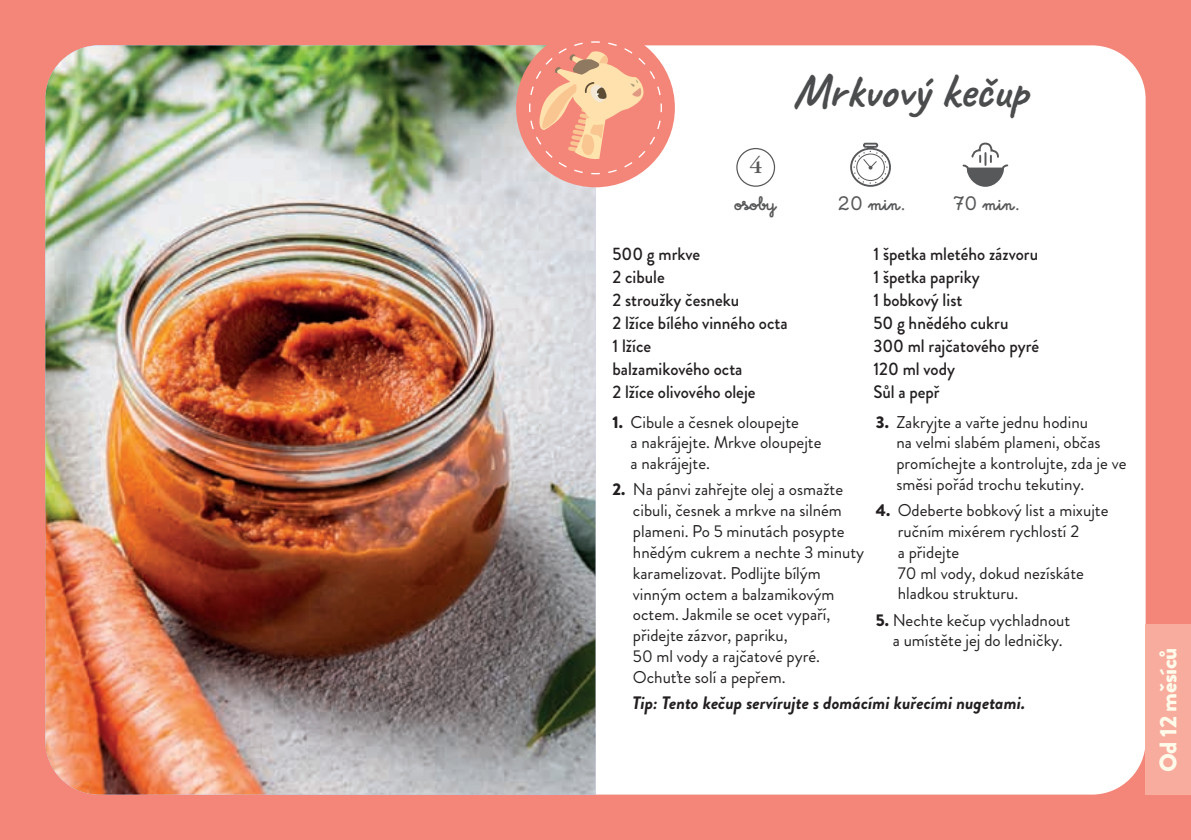
<style>
.page{position:relative;width:1191px;height:840px;background:#fff}
.page>*{position:absolute;margin:0;border:0;box-sizing:border-box;transform-origin:0 0}
.t1{font:700 48px "Caveat";color:#4b4c4d}
.t2{font:24.2px "ITC Garamond Std";color:#57585a}
.t3{font:900 24px "Brandon Grotesque";letter-spacing:-.02em;color:#fefbea}
.t4{font:900 21.8px "Memimas Pro";color:#57585a}
.t5{font:500 18px/22.8px "Brandon Grotesque";color:#231f20;scale:.95 1}
.t6{font:italic 700 18px "Brandon Grotesque";color:#231f20}
.t7{font:17px/20.8px "Brandon Grotesque";color:#231f20}
.s1{font-weight:900}
</style>
<div class="page">
<div style="left:0;top:0;width:1191px;height:839px;background:#f48679"></div>
<div style="left:45px;top:45px;width:1100px;height:749px;background:#fff;border-radius:54px"></div>
<div style="left:1145px;top:624px;width:46px;height:170px;background:#f8ac9e"></div>
<img style="left:45px;top:45px;width:550px;height:749px">
<svg style="left:962px;top:142px;width:47px;height:45px"></svg>
<div style="left:850px;top:148px;width:41px;height:39px;border:2px solid #57585a;border-radius:50%"></div>
<div style="left:863px;top:143px;width:15px;height:5px;border:2px solid #57585a;border-radius:2px"></div>
<svg style="left:853px;top:146px;width:34px;height:38px"></svg>
<div style="left:736px;top:148px;width:39px;height:39px;border:1px solid #57585a;border-radius:50%"></div>
<div style="left:516px;top:28px;width:159px;height:159px;background:#f48679;border-radius:50%"></div>
<svg style="left:528px;top:41px;width:134px;height:134px"></svg>
<h2 class="t2" style="left:749px;top:152px;width:14px">4</h2>
<h1 class="t1" style="left:792px;top:60px;width:237px">Mrkvový kečup</h1>
<p class="t4" style="left:735px;top:191px;width:43px">osoby</p>
<p class="t4" style="left:837px;top:191px;width:70px">20 min.</p>
<p class="t4" style="left:953px;top:191px;width:69px">70 min.</p>
<p class="t5" style="left:612px;top:243px;width:186px">500 g mrkve<br>2 cibule<br>2 stroužky česneku<br>2 lžíce bílého vinného octa<br>1 lžíce<br>balzamikového octa<br>2 lžíce olivového oleje</p>
<p class="t5" style="left:873px;top:243px;width:176px">1 špetka mletého zázvoru<br>1 špetka papriky<br>1 bobkový list<br>50 g hnědého cukru<br>300 ml rajčatového pyré<br>120 ml vody<br>Sůl a pepř</p>
<p class="t7" style="left:630px;top:411px;width:192px;text-indent:-18px"><span class="s1">1.</span> Cibule a česnek oloupejte<br>a nakrájejte. Mrkve oloupejte a nakrájejte.</p>
<p class="t7" style="left:633px;top:479px;width:233px;text-indent:-20px"><span class="s1">2.</span> Na pánvi zahřejte olej a osmažte cibuli, česnek a mrkve na silném plameni. Po 5 minutách posypte hnědým cukrem a nechte 3 minuty karamelizovat. Podlijte bílým vinným octem a balzamikovým octem. Jakmile se ocet vypaří, přidejte zázvor, papriku,<br>50 ml vody a rajčatové pyré.<br>Ochuťte solí a pepřem.</p>
<p class="t7" style="left:896px;top:411px;width:232px;text-indent:-20px"><span class="s1">3.</span> Zakryjte a vařte jednu hodinu<br>na velmi slabém plameni, občas promíchejte a kontrolujte, zda je ve směsi pořád trochu tekutiny.</p>
<p class="t7" style="left:897px;top:500px;width:212px;text-indent:-22px"><span class="s1">4.</span> Odeberte bobkový list a mixujte ručním mixérem rychlostí 2<br>a přidejte<br>70 ml vody, dokud nezískáte hladkou strukturu.</p>
<p class="t7" style="left:876px;top:609px;width:196px;text-align:center"><span class="s1">5.</span> Nechte kečup vychladnout a umístěte jej do ledničky.</p>
<p class="t6" style="left:632px;top:689px;width:394px">Tip: Tento kečup servírujte s domácími kuřecími nugetami.</p>
<h3 class="t3" style="left:1151px;top:771px;width:126px;rotate:-90deg">Od 12 měsíců</h3>
</div>
